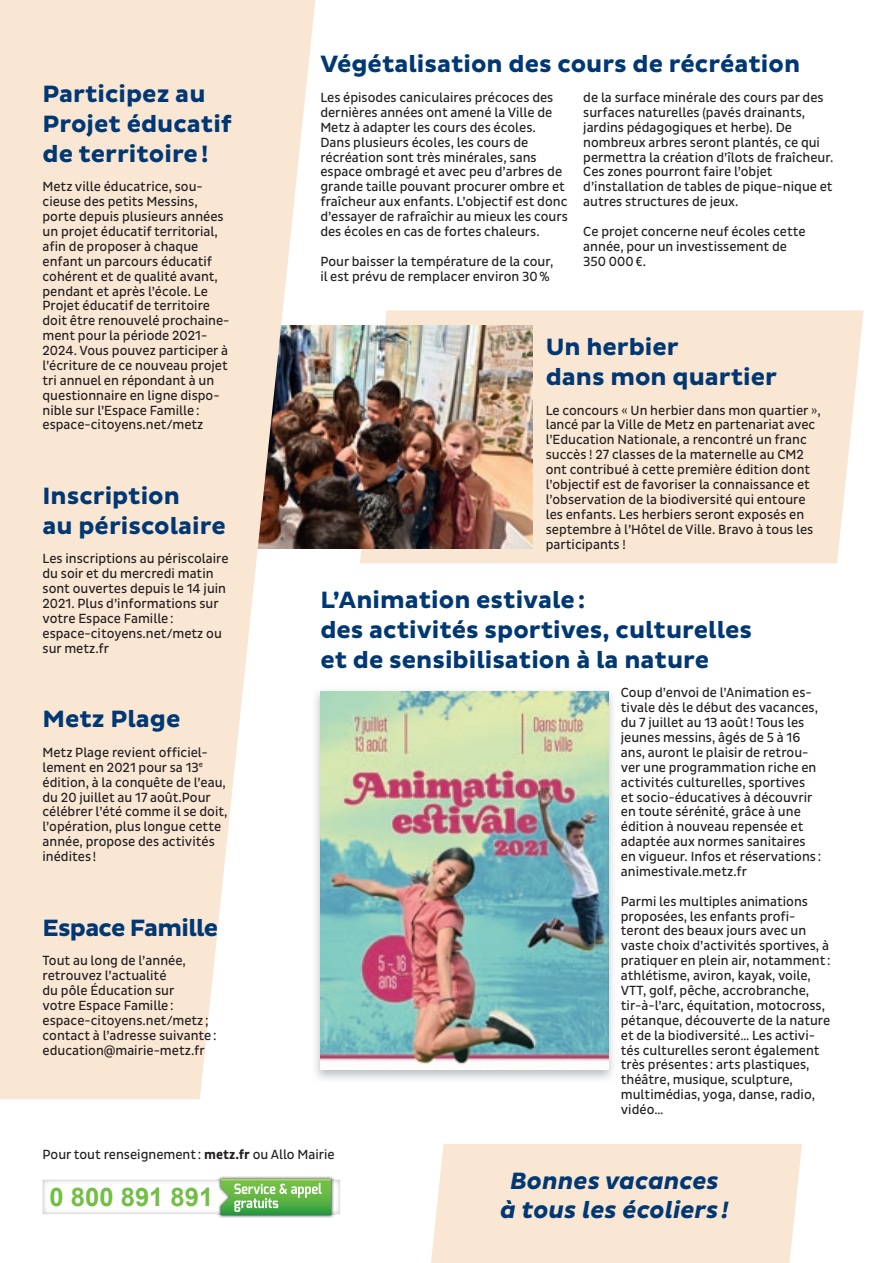
<style>
.page{position:relative;width:893px;height:1263px;background:#fff}
.page>*{position:absolute;margin:0;border:0;box-sizing:border-box;transform-origin:0 0}
.t1{font:700 25.65px "Arial";color:#71bf44}
.t2{font:700 24px/29.7px "Pluto Sans";color:#013874}
.t3{font:italic 700 24px/29.7px "Pluto Sans";color:#013874;text-align:center}
.t4{font:700 24px "Pluto Sans";letter-spacing:-.03em;color:#013874}
.t5{font:13.5px/14.9px "Pluto Sans Cond";color:#231f20}
.s1{font-weight:700}
</style>
<div class="page">
<div style="left:360px;top:310px;width:504px;height:253px;background:#f9e7d4"></div>
<img style="left:315px;top:325px;width:218px;height:223px">
<svg style="left:0;top:0;width:315px;height:1099px;background:#f4e5d5"></svg>
<div style="left:431px;top:1144px;width:371px;height:119px;background:#f9e7d4"></div>
<img style="left:43px;top:1180px;width:297px;height:34px">
<img style="left:217px;top:1176px;width:117px;height:42px">
<img style="left:217px;top:1180px;width:117px;height:34px">
<svg style="left:221px;top:1179px;width:110px;height:36px;background:#76bf64"></svg>
<img style="left:311px;top:686px;width:302px;height:397px">
<img style="left:320px;top:691px;width:288px;height:378px">
<h2 class="t2" style="left:43px;top:80px;width:191px">Participez au<br>Projet éducatif de territoire !</h2>
<p class="t5" style="left:43px;top:180px;width:188px">Metz ville éducatrice, sou&shy;cieuse des petits Messins, porte depuis plusieurs années un projet éducatif territorial, afin de proposer à chaque enfant un parcours éducatif cohérent et de qualité avant, pendant et après l’école. Le<br>Projet éducatif de territoire doit être renouvelé prochaine&shy;ment pour la période 2021-<br>2024. Vous pouvez participer à l’écriture de ce nouveau projet tri annuel en répondant à un questionnaire en ligne dispo&shy;nible sur l’Espace Famille : espace-citoyens.net/metz</p>
<h2 class="t2" style="left:43px;top:482px;width:185px">Inscription<br>au périscolaire</h2>
<p class="t5" style="left:43px;top:552px;width:188px">Les inscriptions au périscolaire du soir et du mercredi matin sont ouvertes depuis le 14 juin<br>2021. Plus d’informations sur votre Espace Famille : espace-citoyens.net/metz ou sur metz.fr</p>
<h2 class="t2" style="left:43px;top:705px;width:139px">Metz Plage</h2>
<p class="t5" style="left:43px;top:745px;width:186px">Metz Plage revient officiel&shy;lement en 2021 pour sa 13<sup>e </sup>édition, à la conquête de l’eau, du 20 juillet au 17 août.Pour célébrer l’été comme il se doit, l’opération, plus longue cette année, propose des activités inédites !</p>
<h2 class="t4" style="left:43px;top:914px;width:177px">Espace Famille</h2>
<p class="t5" style="left:43px;top:953px;width:176px">Tout au long de l’année, retrouvez l’actualité<br>du pôle Éducation sur<br>votre Espace Famille : espace-citoyens.net/metz ; contact à l’adresse suivante : education@mairie-metz.fr</p>
<h2 class="t2" style="left:320px;top:50px;width:481px">Végétalisation des cours de récréation</h2>
<p class="t5" style="left:320px;top:90px;width:249px">Les épisodes caniculaires précoces des dernières années ont amené la Ville de Metz à adapter les cours des écoles.<br>Dans plusieurs écoles, les cours de récréation sont très minérales, sans espace ombragé et avec peu d’arbres de grande taille pouvant procurer ombre et fraîcheur aux enfants. L’objectif est donc d’essayer de rafraîchir au mieux les cours des écoles en cas de fortes chaleurs.</p>
<p class="t5" style="left:320px;top:254px;width:235px">Pour baisser la température de la cour, il est prévu de remplacer environ 30 %</p>
<p class="t5" style="left:583px;top:90px;width:252px">de la surface minérale des cours par des surfaces naturelles (pavés drainants, jardins pédagogiques et herbe). De nombreux arbres seront plantés, ce qui permettra la création d’îlots de fraîcheur.<br>Ces zones pourront faire l’objet d’installation de tables de pique-nique et autres structures de jeux.</p>
<p class="t5" style="left:583px;top:224px;width:224px">Ce projet concerne neuf écoles cette année, pour un investissement de<br>350 000 €.</p>
<h2 class="t2" style="left:546px;top:333px;width:233px">Un herbier<br>dans mon quartier</h2>
<p class="t5" style="left:546px;top:403px;width:276px">Le concours « Un herbier dans mon quartier », lancé par la Ville de Metz en partenariat avec l’Education Nationale, a rencontré un franc succès ! 27 classes de la maternelle au CM2 ont contribué à cette première édition dont l’objectif est de favoriser la connaissance et l’observation de la biodiversité qui entoure les enfants. Les herbiers seront exposés en septembre à l’Hôtel de Ville. Bravo à tous les participants !</p>
<h2 class="t2" style="left:320px;top:586px;width:433px">L’Animation estivale :<br>des activités sportives, culturelles et de sensibilisation à la nature</h2>
<p class="t5" style="left:621px;top:686px;width:202px">Coup d’envoi de l’Animation es&shy;tivale dès le début des vacances, du 7 juillet au 13 août ! Tous les jeunes messins, âgés de 5 à 16 ans, auront le plaisir de retrou&shy;ver une programmation riche en activités culturelles, sportives et socio-éducatives à découvrir en toute sérénité, grâce à une édition à nouveau repensée et adaptée aux normes sanitaires en vigueur. Infos et réservations : animestivale.metz.fr</p>
<p class="t5" style="left:621px;top:894px;width:211px">Parmi les multiples animations proposées, les enfants profi&shy;teront des beaux jours avec un vaste choix d’activités sportives, à pratiquer en plein air, notamment : athlétisme, aviron, kayak, voile,<br>VTT, golf, pêche, accrobranche, tir-à-l’arc, équitation, motocross, pétanque, découverte de la nature et de la biodiversité… Les activi&shy;tés culturelles seront également très présentes : arts plastiques, théâtre, musique, sculpture, multimédias, yoga, danse, radio, vidéo…</p>
<p class="t5" style="left:43px;top:1147px;width:294px">Pour tout renseignement : <span class="s1">metz.fr</span> ou Allo Mairie</p>
<h1 class="t1" style="left:50px;top:1180px;width:165px">0 800 891 891</h1>
<h2 class="t3" style="left:500px;top:1166px;width:230px">Bonnes vacances à tous les écoliers !</h2>
</div>
